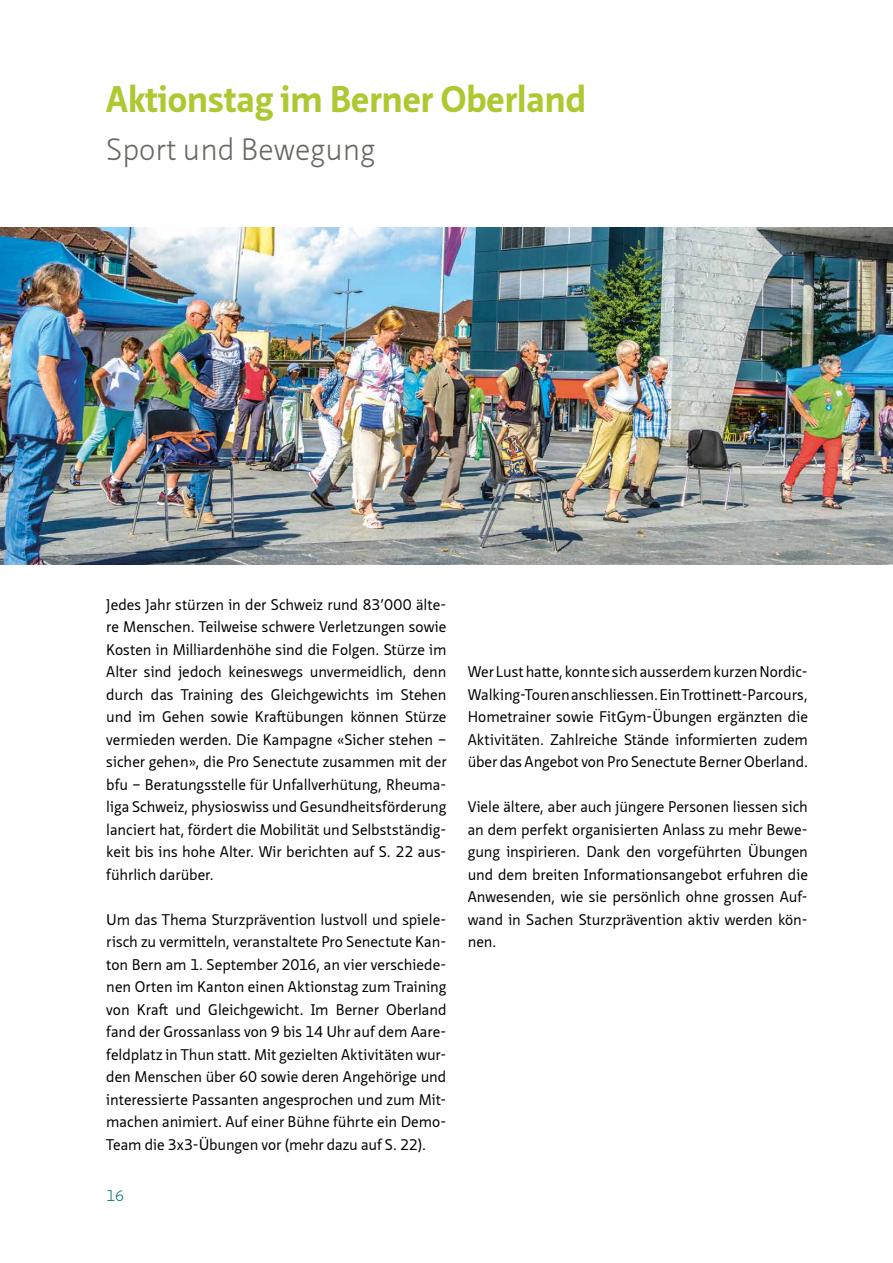
<style>
.page{position:relative;width:893px;height:1263px;background:#fff}
.page>*{position:absolute;margin:0;border:0;box-sizing:border-box;transform-origin:0 0}
.t1{font:700 36px "Neue Sans Pro";color:#adc931}
.t2{font:300 30px "Neue Sans Pro";color:#6a6864}
.t3{font:15px/22.5px "Neue Sans Pro";letter-spacing:-.005em;color:#000;text-align:justify}
.t4{font:300 15px "Neue Sans Pro";color:#007474}
</style>
<div class="page">
<img style="left:0;top:227px;width:893px;height:338px">
<h1 class="t1" style="left:106px;top:76px;width:481px">Aktionstag im Berner Oberland</h1>
<h2 class="t2" style="left:106px;top:130px;width:271px">Sport und Bewegung</h2>
<p class="t3" style="left:106px;top:593px;width:342px">Jedes Jahr stürzen in der Schweiz rund 83’000 älte&shy;re Menschen. Teilweise schwere Verletzungen sowie Kosten in Milliardenhöhe sind die Folgen. Stürze im Alter sind jedoch keineswegs unvermeidlich, denn durch das Training des Gleichgewichts im Stehen und im Gehen sowie Kraftübungen können Stürze vermieden werden. Die Kampagne «Sicher stehen – sicher gehen», die Pro Senectute zusammen mit der bfu – Beratungsstelle für Unfallverhütung, Rheuma&shy;liga Schweiz, physioswiss und Gesundheitsförderung lanciert hat, fördert die Mobilität und Selbstständig&shy;keit bis ins hohe Alter. Wir berichten auf S. 22 aus&shy;führlich darüber.</p>
<p class="t3" style="left:106px;top:908px;width:342px">Um das Thema Sturzprävention lustvoll und spiele&shy;risch zu vermitteln, veranstaltete Pro Senectute Kan&shy;ton Bern am 1. September 2016, an vier verschiede&shy;nen Orten im Kanton einen Aktionstag zum Training von Kraft und Gleichgewicht. Im Berner Oberland fand der Grossanlass von 9 bis 14 Uhr auf dem Aare&shy;feldplatz in Thun statt. Mit gezielten Aktivitäten wur&shy;den Menschen über 60 sowie deren Angehörige und interessierte Passanten angesprochen und zum Mit&shy;machen animiert. Auf einer Bühne führte ein Demo-Team die 3x3-Übungen vor (mehr dazu auf S. 22).</p>
<p class="t4" style="left:106px;top:1186px;width:19px">16</p>
<p class="t3" style="left:468px;top:660px;width:342px">Wer Lust hatte, konnte sich ausserdem kurzen Nordic-Walking-Touren anschliessen. Ein Trottinett-Parcours, Hometrainer sowie FitGym-Übungen ergänzten die Aktivitäten. Zahlreiche Stände informierten zudem über das Angebot von Pro Senectute Berner Oberland.</p>
<p class="t3" style="left:468px;top:795px;width:342px">Viele ältere, aber auch jüngere Personen liessen sich an dem perfekt organisierten Anlass zu mehr Bewe&shy;gung inspirieren. Dank den vorgeführten Übungen und dem breiten Informationsangebot erfuhren die Anwesenden, wie sie persönlich ohne grossen Auf&shy;wand in Sachen Sturzprävention aktiv werden kön&shy;nen.</p>
</div>
